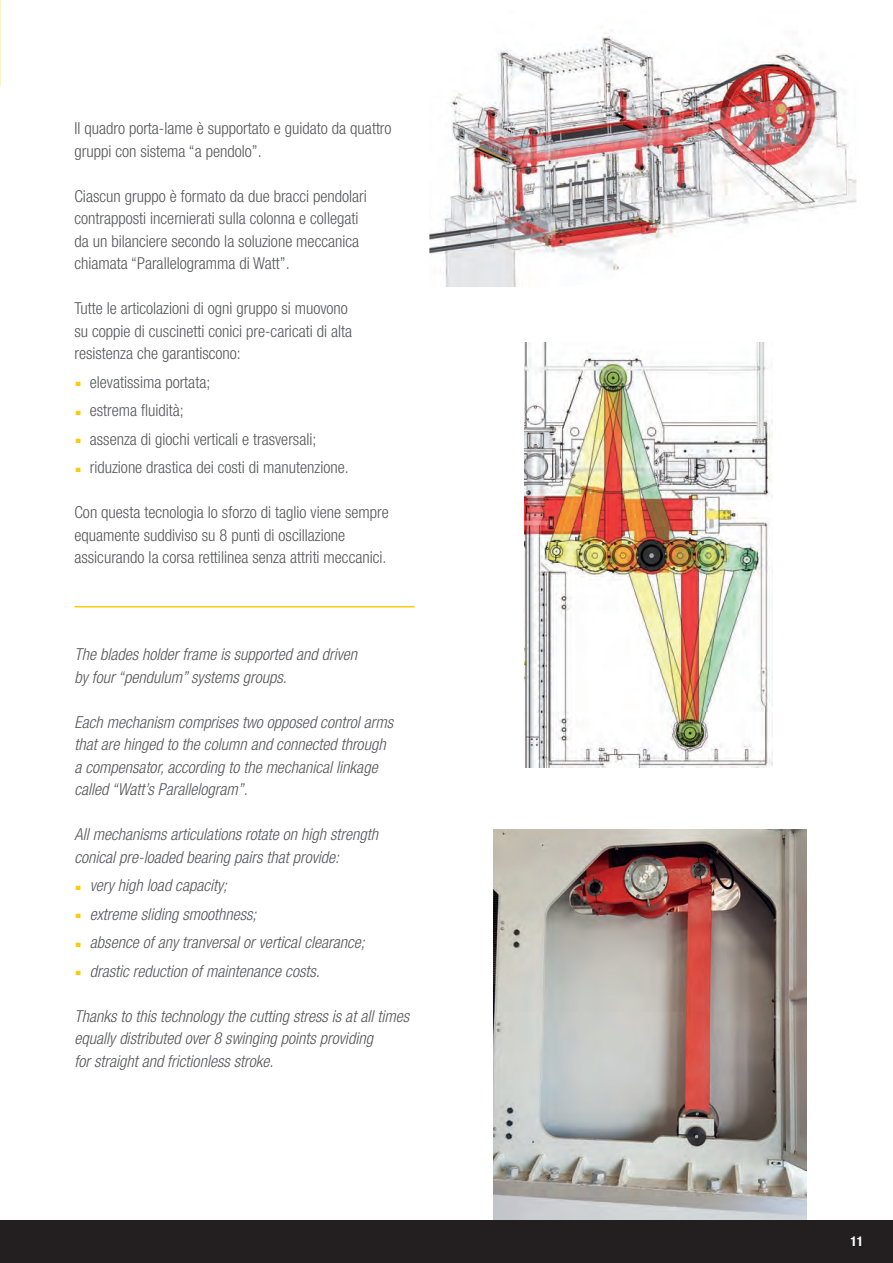
<style>
.page{position:relative;width:893px;height:1263px;background:#fff}
.page>*{position:absolute;margin:0;border:0;box-sizing:border-box;transform-origin:0 0}
.t1{font:300 condensed 16.5px/22.5px "Helvetica Neue LT Com";color:#57585a}
.t2{font:italic 300 condensed 16.5px/22.5px "Helvetica Neue LT Com";color:#57585a}
.t3{font:700 condensed 13.5px "Helvetica Neue LT Com";color:#fff}
.s1{font-weight:900;font-stretch:normal;font-size:22.5px;color:#feca0a}
.s2{font-weight:900;font-style:normal;font-stretch:normal;font-size:22.5px;color:#feca0a}
</style>
<div class="page">
<img style="left:494px;top:829px;width:313px;height:391px">
<div style="left:0;top:1220px;width:893px;height:43px;background:#231f20"></div>
<hr style="left:74px;top:606px;width:341px;height:1px;background:#feca0a">
<img style="left:429px;top:30px;width:427px;height:257px">
<img style="left:524px;top:342px;width:249px;height:425px">
<p class="t1" style="left:74px;top:117px;width:319px">Il quadro porta-lame è supportato e guidato da quattro gruppi con sistema “a pendolo”.</p>
<p class="t1" style="left:74px;top:184px;width:294px">Ciascun gruppo è formato da due bracci pendolari contrapposti incernierati sulla colonna e collegati da un bilanciere secondo la soluzione meccanica chiamata “Parallelogramma di Watt”.</p>
<p class="t1" style="left:74px;top:297px;width:279px">Tutte le articolazioni di ogni gruppo si muovono su coppie di cuscinetti conici pre-caricati di alta resistenza che garantiscono:</p>
<p class="t1" style="left:74px;top:367px;width:276px;line-height:28.5px"><span class="s1">.</span> elevatissima portata;<br><span class="s1">.</span> estrema fluidità;<br><span class="s1">.</span> assenza di giochi verticali e trasversali;<br><span class="s1">.</span> riduzione drastica dei costi di manutenzione.</p>
<p class="t1" style="left:74px;top:501px;width:316px">Con questa tecnologia lo sforzo di taglio viene sempre equamente suddiviso su 8 punti di oscillazione assicurando la corsa rettilinea senza attriti meccanici.</p>
<p class="t2" style="left:74px;top:643px;width:284px">The blades holder frame is supported and driven by four “pendulum” systems groups.</p>
<p class="t2" style="left:74px;top:711px;width:320px">Each mechanism comprises two opposed control arms that are hinged to the column and connected through a compensator, according to the mechanical linkage called “Watt’s Parallelogram”.</p>
<p class="t2" style="left:74px;top:823px;width:305px">All mechanisms articulations rotate on high strength conical pre-loaded bearing pairs that provide:</p>
<p class="t2" style="left:74px;top:871px;width:292px;line-height:28.5px"><span class="s2">.</span> very high load capacity;<br><span class="s2">.</span> extreme sliding smoothness;<br><span class="s2">.</span> absence of any tranversal or vertical clearance; <span class="s2">.</span> drastic reduction of maintenance costs.</p>
<p class="t2" style="left:74px;top:1005px;width:336px">Thanks to this technology the cutting stress is at all times equally distributed over 8 swinging points providing<br>for straight and frictionless stroke.</p>
<p class="t3" style="left:850px;top:1233px;width:14px">11</p>
</div>
